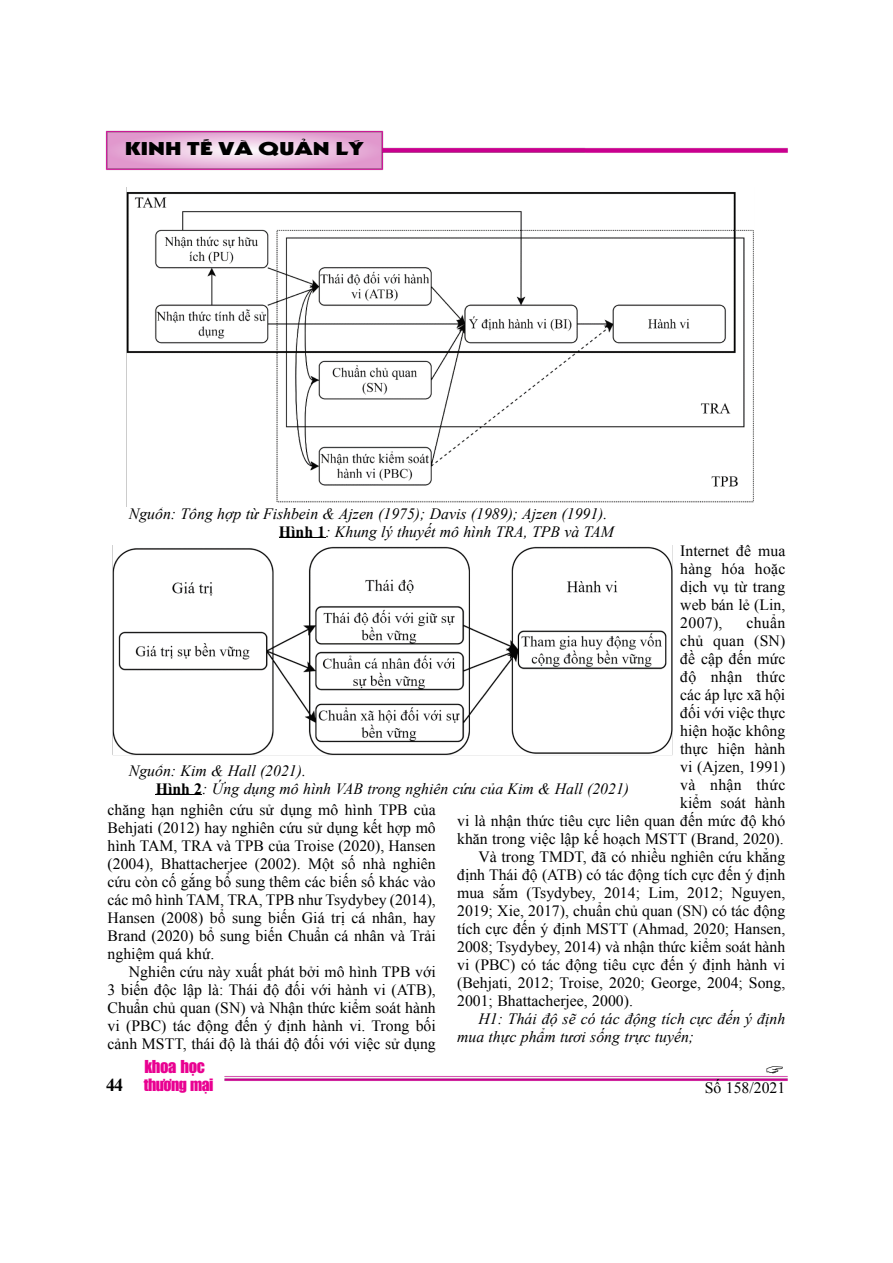
<style>
.page{position:relative;width:893px;height:1263px;background:#fff}
.page>*{position:absolute;margin:0;border:0;box-sizing:border-box;transform-origin:0 0}
.t1{font:18px "UTM Kabel KT";color:#000;scale:1.45 1}
.t2{font:700 18px "Times New Roman";color:#000}
.t3{font:16.5px "UTM Impact";letter-spacing:-.02em;color:#e90091}
.t4{font:15.75px/18px "Times New Roman";color:#000;text-align:justify}
.t5{font:italic 15.75px/18px "Times New Roman";color:#000}
.t6{font:15.75px "Times New Roman";letter-spacing:.02em;color:#000}
.t7{font:15.75px "UTM Impact";letter-spacing:-.03em;color:#e90091}
.s1{font-weight:700;font-style:normal}
</style>
<div class="page">
<img style="left:224px;top:1076px;width:564px;height:5px">
<img style="left:105px;top:130px;width:279px;height:40px">
<img style="left:379px;top:147px;width:409px;height:7px">
<hr style="left:279px;top:538px;width:46px;height:1px;background:#000">
<img style="left:126px;top:188px;width:628px;height:318px">
<hr style="left:156px;top:795px;width:46px;height:1px;background:#000">
<img style="left:112px;top:545px;width:561px;height:211px">
<p class="t1" style="left:125px;top:137px;width:166px">KINH TẾ VÀ QUẢN LÝ</p>
<p class="t5" style="left:279px;top:504px;width:336px;text-indent:-150px">Nguồn: Tổng hợp từ Fishbein &amp; Ajzen (1975); Davis (1989); Ajzen (1991).<br><span class="s1">Hình 1</span>: Khung lý thuyết mô hình TRA, TPB và TAM</p>
<p class="t4" style="left:680px;top:542px;width:107px">Internet để mua hàng hóa hoặc dịch vụ từ trang web bán lẻ (Lin, 2007),</p>
<p class="t4" style="left:746px;top:614px;width:40px">chuẩn</p>
<p class="t4" style="left:680px;top:632px;width:106px">chủ quan (SN)</p>
<p class="t4" style="left:680px;top:650px;width:107px">đề cập đến mức</p>
<p class="t6" style="left:680px;top:668px;width:107px">độ nhận thức</p>
<p class="t4" style="left:680px;top:686px;width:106px">các áp lực xã hội</p>
<p class="t4" style="left:680px;top:704px;width:107px">đối với việc thực</p>
<p class="t4" style="left:680px;top:722px;width:106px">hiện hoặc không</p>
<p class="t4" style="left:680px;top:740px;width:106px">thực hiện hành</p>
<p class="t4" style="left:680px;top:758px;width:106px">vi (Ajzen, 1991)</p>
<p class="t6" style="left:680px;top:776px;width:107px">và nhận thức</p>
<p class="t4" style="left:680px;top:794px;width:106px">kiểm soát hành</p>
<p class="t4" style="left:457px;top:812px;width:330px">vi là nhận thức tiêu cực liên quan đến mức độ khó</p>
<p class="t4" style="left:457px;top:830px;width:328px">khăn trong việc lập kế hoạch MSTT (Brand, 2020).</p>
<p class="t4" style="left:478px;top:848px;width:308px">Và trong TMDT, đã có nhiều nghiên cứu khẳng</p>
<p class="t4" style="left:457px;top:866px;width:330px">định Thái độ (ATB) có tác động tích cực đến ý định</p>
<p class="t4" style="left:457px;top:884px;width:330px">mua sắm (Tsydybey, 2014; Lim, 2012; Nguyen,</p>
<p class="t4" style="left:457px;top:902px;width:330px">2019; Xie, 2017), chuẩn chủ quan (SN) có tác động</p>
<p class="t4" style="left:457px;top:920px;width:330px">tích cực đến ý định MSTT (Ahmad, 2020; Hansen,</p>
<p class="t4" style="left:457px;top:938px;width:330px">2008; Tsydybey, 2014) và nhận thức kiểm soát hành</p>
<p class="t4" style="left:457px;top:956px;width:330px">vi (PBC) có tác động tiêu cực đến ý định hành vi</p>
<p class="t4" style="left:457px;top:974px;width:330px">(Behjati, 2012; Troise, 2020; George, 2004; Song,</p>
<p class="t4" style="left:457px;top:992px;width:177px">2001; Bhattacherjee, 2000).</p>
<p class="t5" style="left:457px;top:1010px;width:330px;text-indent:21px">H1: Thái độ sẽ có tác động tích cực đến ý định mua thực phẩm tươi sống trực tuyến;</p>
<p class="t5" style="left:156px;top:761px;width:475px;text-indent:-27px">Nguồn: Kim &amp; Hall (2021).<br><span class="s1">Hình 2</span>: Ứng dụng mô hình VAB trong nghiên cứu của Kim &amp; Hall (2021)</p>
<p class="t4" style="left:108px;top:800px;width:330px">chẳng hạn nghiên cứu sử dụng mô hình TPB của Behjati (2012) hay nghiên cứu sử dụng kết hợp mô hình TAM, TRA và TPB của Troise (2020), Hansen (2004), Bhattacherjee (2002). Một số nhà nghiên cứu còn cố gắng bổ sung thêm các biến số khác vào các mô hình TAM, TRA, TPB như Tsydybey (2014), Hansen (2008) bổ sung biến Giá trị cá nhân, hay Brand (2020) bổ sung biến Chuẩn cá nhân và Trải nghiệm quá khứ.</p>
<p class="t4" style="left:108px;top:962px;width:330px;text-indent:21px">Nghiên cứu này xuất phát bởi mô hình TPB với 3 biến độc lập là: Thái độ đối với hành vi (ATB), Chuẩn chủ quan (SN) và Nhận thức kiểm soát hành vi (PBC) tác động đến ý định hành vi. Trong bối cảnh MSTT, thái độ là thái độ đối với việc sử dụng</p>
<p class="t3" style="left:144px;top:1055px;width:62px">khoa học</p>
<p class="t7" style="left:144px;top:1074px;width:71px">thương mại</p>
<p class="t2" style="left:106px;top:1075px;width:19px">44</p>
<p class="t4" style="left:704px;top:1078px;width:82px">Số 158/2021</p>
</div>
